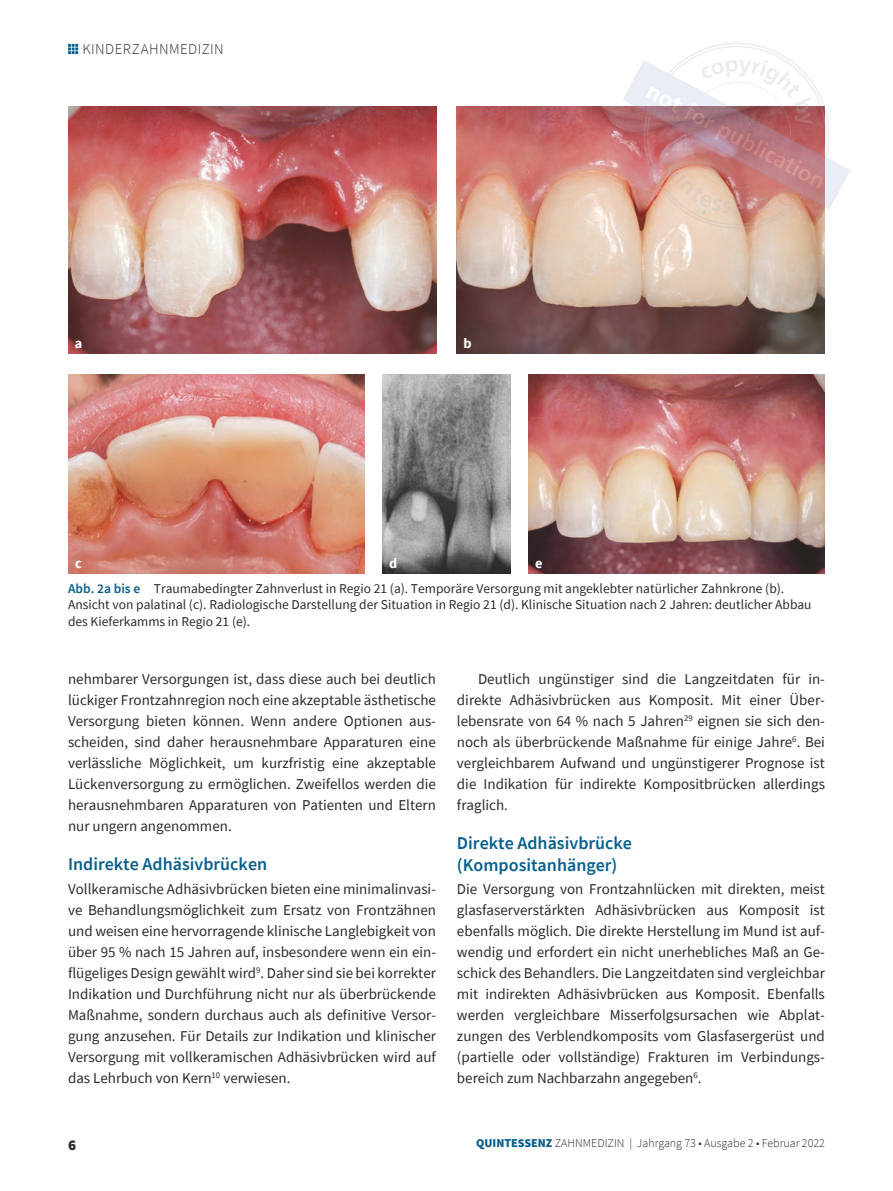
<style>
.page{position:relative;width:893px;height:1191px;background:#fff}
.page>*{position:absolute;margin:0;border:0;box-sizing:border-box;transform-origin:0 0}
.t1{font:600 18px/21.6px "Source Sans Pro";color:#095f8c}
.t2{font:15px/21px "Source Sans Pro";color:#2b2b29;text-align:justify}
.t3{font:300 15px "Source Sans Pro";letter-spacing:.025em;color:#2b2b29}
.t4{font:900 15px "Source Sans Pro";color:#2b2b29}
.t5{font:700 14.25px "Source Sans Pro";color:#fff}
.t6{font:13.5px/16.5px "Source Sans Pro";color:#2b2b29}
.t7{font:300 12px "Source Sans Pro";color:#2b2b29}
.s1{font-weight:600;color:#095f8c}
.s2{font-weight:900;color:#095f8c}
</style>
<div class="page">
<svg style="left:68px;top:44px;width:10px;height:10px"></svg>
<img style="left:68px;top:106px;width:368px;height:247px">
<img style="left:457px;top:106px;width:368px;height:247px">
<img style="left:68px;top:374px;width:296px;height:199px">
<img style="left:383px;top:374px;width:127px;height:199px">
<img style="left:528px;top:374px;width:297px;height:199px">
<svg style="left:623px;top:43px;width:227px;height:186px"></svg>
<p class="t3" style="left:82px;top:40px;width:143px">KINDERZAHNMEDIZIN</p>
<p class="t5" style="left:75px;top:333px;width:9px">a</p>
<p class="t5" style="left:463px;top:333px;width:10px">b</p>
<p class="t5" style="left:75px;top:553px;width:8px">c</p>
<p class="t5" style="left:389px;top:553px;width:10px">d</p>
<p class="t5" style="left:535px;top:553px;width:9px">e</p>
<p class="t6" style="left:68px;top:580px;width:745px"><span class="s1">Abb. 2a bis e</span> Traumabedingter Zahnverlust in Regio 21 (a). Temporäre Versorgung mit angeklebter natürlicher Zahnkrone (b).<br>Ansicht von palatinal (c). Radiologische Darstellung der Situation in Regio 21 (d). Klinische Situation nach 2 Jahren: deutlicher Abbau des Kieferkamms in Regio 21 (e).</p>
<p class="t2" style="left:68px;top:668px;width:369px">nehmbarer Versorgungen ist, dass diese auch bei deutlich lückiger Frontzahnregion noch eine akzeptable ästhetische Versorgung bieten können. Wenn andere Optionen aus&shy;scheiden, sind daher herausnehmbare Apparaturen eine verlässliche Möglichkeit, um kurzfristig eine akzeptable Lückenversorgung zu ermöglichen. Zweifellos werden die herausnehmbaren Apparaturen von Patienten und Eltern nur ungern angenommen.</p>
<p class="t1" style="left:68px;top:853px;width:201px">Indirekte Adhäsivbrücken</p>
<p class="t2" style="left:68px;top:878px;width:369px">Vollkeramische Adhäsivbrücken bieten eine minimalinvasi&shy;ve Behandlungsmöglichkeit zum Ersatz von Frontzähnen und weisen eine hervorragende klinische Langlebigkeit von über 95 % nach 15 Jahren auf, insbesondere wenn ein ein&shy;flügeliges Design gewählt wird<sup>9</sup>. Daher sind sie bei korrekter Indikation und Durchführung nicht nur als überbrückende Maßnahme, sondern durchaus auch als definitive Versor&shy;gung anzusehen. Für Details zur Indikation und klinischer Versorgung mit vollkeramischen Adhäsivbrücken wird auf das Lehrbuch von Kern<sup>10</sup> verwiesen.</p>
<p class="t4" style="left:68px;top:1134px;width:10px">6</p>
<p class="t2" style="left:457px;top:668px;width:369px;text-indent:21px">Deutlich ungünstiger sind die Langzeitdaten für in&shy;direkte Adhäsivbrücken aus Komposit. Mit einer Über&shy;lebensrate von 64 % nach 5 Jahren<sup>29</sup> eignen sie sich den&shy;noch als überbrückende Maßnahme für einige Jahre<sup>6</sup>. Bei vergleichbarem Aufwand und ungünstigerer Prognose ist die Indikation für indirekte Kompositbrücken allerdings fraglich.</p>
<p class="t1" style="left:457px;top:832px;width:177px">Direkte Adhäsivbrücke (Kompositanhänger)</p>
<p class="t2" style="left:457px;top:878px;width:369px">Die Versorgung von Frontzahnlücken mit direkten, meist glasfaserverstärkten Adhäsivbrücken aus Komposit ist ebenfalls möglich. Die direkte Herstellung im Mund ist auf&shy;wendig und erfordert ein nicht unerhebliches Maß an Ge&shy;schick des Behandlers. Die Langzeitdaten sind vergleichbar mit indirekten Adhäsivbrücken aus Komposit. Ebenfalls werden vergleichbare Misserfolgsursachen wie Abplat&shy;zungen des Verblendkomposits vom Glasfasergerüst und (partielle oder vollständige) Frakturen im Verbindungs&shy;bereich zum Nachbarzahn angegeben<sup>6</sup>.</p>
<p class="t7" style="left:476px;top:1136px;width:350px"><span class="s2">QUINTESSENZ</span> ZAHNMEDIZIN | Jahrgang 73 • Ausgabe 2 • Februar 2022</p>
</div>
